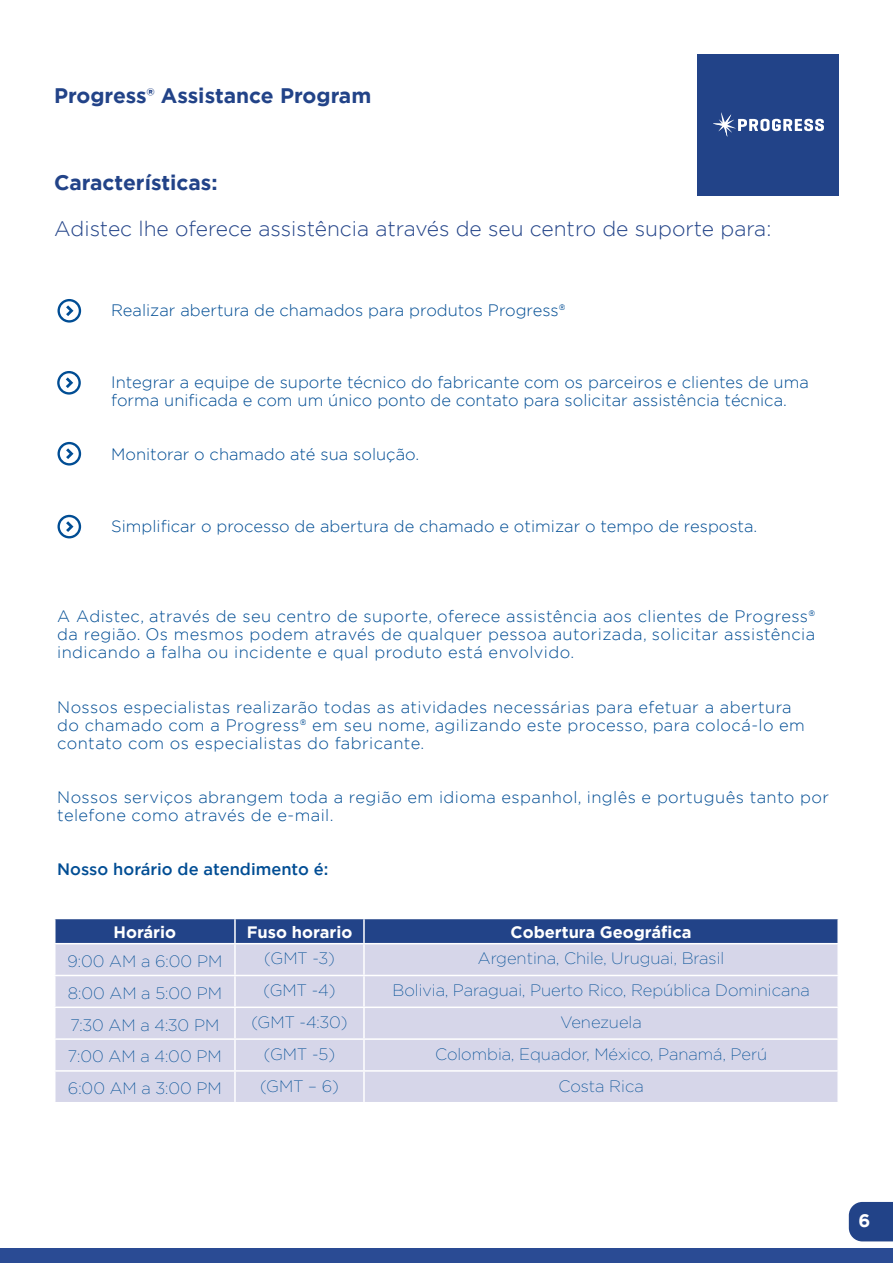
<style>
.page{position:relative;width:893px;height:1263px;background:#fff}
.page>*{position:absolute;margin:0;border:0;box-sizing:border-box;transform-origin:0 0}
.t1{font:300 21px "Gotham";color:#224388}
.t2{font:700 21px "Gotham";color:#224388}
.t3{font:700 18px "Gotham";color:#fff}
.t4{font:300 16.5px/18px "Gotham";letter-spacing:.01em;color:#004d94}
.t5{font:200 16.5px "Gotham";color:#004d94}
.t6{font:700 16.5px "Gotham";color:#fff}
.t7{font:500 16.5px "Gotham";color:#004d94}
</style>
<div class="page">
<div style="left:849px;top:1202px;width:44px;height:39px;background:#224388"></div>
<div style="left:0;top:1248px;width:893px;height:15px;background:#2a4b94"></div>
<svg style="left:57px;top:299px;width:24px;height:24px"></svg>
<svg style="left:57px;top:371px;width:24px;height:24px"></svg>
<svg style="left:57px;top:442px;width:24px;height:23px"></svg>
<svg style="left:57px;top:515px;width:24px;height:23px"></svg>
<div style="left:698px;top:54px;width:141px;height:141px;background:#224388"></div>
<svg style="left:713px;top:112px;width:111px;height:25px"></svg>
<svg style="left:56px;top:919px;width:781px;height:24px;background:#244589"></svg>
<div style="left:56px;top:944px;width:781px;height:158px;background:#d6d6e9"></div>
<hr style="left:234px;top:919px;width:2px;height:24px;background:#fff">
<hr style="left:363px;top:919px;width:2px;height:24px;background:#fff">
<hr style="left:234px;top:944px;width:2px;height:31px;background:#fff">
<hr style="left:363px;top:944px;width:2px;height:31px;background:#fff">
<hr style="left:54px;top:975px;width:181px;height:1px;background:#fff">
<hr style="left:235px;top:975px;width:129px;height:1px;background:#fff">
<hr style="left:234px;top:976px;width:2px;height:30px;background:#fff">
<hr style="left:364px;top:975px;width:475px;height:1px;background:#fff">
<hr style="left:363px;top:976px;width:2px;height:30px;background:#fff">
<hr style="left:54px;top:1006px;width:181px;height:2px;background:#fff">
<hr style="left:235px;top:1006px;width:129px;height:2px;background:#fff">
<hr style="left:234px;top:1008px;width:2px;height:30px;background:#fff">
<hr style="left:364px;top:1006px;width:475px;height:2px;background:#fff">
<hr style="left:363px;top:1008px;width:2px;height:30px;background:#fff">
<hr style="left:54px;top:1038px;width:181px;height:2px;background:#fff">
<hr style="left:235px;top:1038px;width:129px;height:2px;background:#fff">
<hr style="left:234px;top:1040px;width:2px;height:30px;background:#fff">
<hr style="left:364px;top:1038px;width:475px;height:2px;background:#fff">
<hr style="left:363px;top:1040px;width:2px;height:30px;background:#fff">
<hr style="left:54px;top:1070px;width:181px;height:2px;background:#fff">
<hr style="left:235px;top:1070px;width:129px;height:2px;background:#fff">
<hr style="left:234px;top:1072px;width:2px;height:30px;background:#fff">
<hr style="left:364px;top:1070px;width:475px;height:2px;background:#fff">
<hr style="left:363px;top:1072px;width:2px;height:30px;background:#fff">
<p class="t2" style="left:54px;top:82px;width:319px">Progress® Assistance Program</p>
<p class="t2" style="left:54px;top:169px;width:165px">Características:</p>
<p class="t1" style="left:54px;top:216px;width:719px">Adistec lhe oferece assistência através de seu centro de suporte para:</p>
<p class="t4" style="left:111px;top:301px;width:456px">Realizar abertura de chamados para produtos Progress®</p>
<p class="t4" style="left:111px;top:373px;width:699px">Integrar a equipe de suporte técnico do fabricante com os parceiros e clientes de uma forma unificada e com um único ponto de contato para solicitar assistência técnica.</p>
<p class="t4" style="left:111px;top:445px;width:309px">Monitorar o chamado até sua solução.</p>
<p class="t4" style="left:111px;top:517px;width:648px">Simplificar o processo de abertura de chamado e otimizar o tempo de resposta.</p>
<p class="t4" style="left:57px;top:607px;width:760px;text-align:justify">A Adistec, através de seu centro de suporte, oferece assistência aos clientes de Progress® da região. Os mesmos podem através de qualquer pessoa autorizada, solicitar assistência indicando a falha ou incidente e qual produto está envolvido.</p>
<p class="t4" style="left:57px;top:697px;width:749px">Nossos especialistas realizarão todas as atividades necessárias para efetuar a abertura do chamado com a Progress® em seu nome, agilizando este processo, para colocá-lo em contato com os especialistas do fabricante.</p>
<p class="t4" style="left:57px;top:787px;width:773px">Nossos serviços abrangem toda a região em idioma espanhol, inglês e português tanto por telefone como através de e-mail.</p>
<p class="t7" style="left:57px;top:858px;width:273px">Nosso horário de atendimento é:</p>
<p class="t6" style="left:114px;top:921px;width:64px">Horário</p>
<p class="t6" style="left:247px;top:921px;width:107px">Fuso horario</p>
<p class="t6" style="left:510px;top:921px;width:183px">Cobertura Geográfica</p>
<p class="t5" style="left:67px;top:952px;width:156px">9:00 AM a 6:00 PM</p>
<p class="t5" style="left:264px;top:950px;width:72px">(GMT -3)</p>
<p class="t5" style="left:478px;top:950px;width:248px">Argentina, Chile, Uruguai, Brasil</p>
<p class="t5" style="left:68px;top:984px;width:156px">8:00 AM a 5:00 PM</p>
<p class="t5" style="left:264px;top:981px;width:73px">(GMT -4)</p>
<p class="t5" style="left:392px;top:981px;width:419px">Bolivia, Paraguai, Puerto Rico, República Dominicana</p>
<p class="t5" style="left:70px;top:1016px;width:150px">7:30 AM a 4:30 PM</p>
<p class="t5" style="left:251px;top:1013px;width:98px">(GMT -4:30)</p>
<p class="t5" style="left:560px;top:1013px;width:83px">Venezuela</p>
<p class="t5" style="left:68px;top:1047px;width:155px">7:00 AM a 4:00 PM</p>
<p class="t5" style="left:264px;top:1045px;width:73px">(GMT -5)</p>
<p class="t5" style="left:435px;top:1045px;width:334px">Colombia, Equador, México, Panamá, Perú</p>
<p class="t5" style="left:68px;top:1079px;width:155px">6:00 AM a 3:00 PM</p>
<p class="t5" style="left:260px;top:1077px;width:80px">(GMT – 6)</p>
<p class="t5" style="left:558px;top:1077px;width:87px">Costa Rica</p>
<p class="t3" style="left:858px;top:1208px;width:13px">6</p>
</div>
